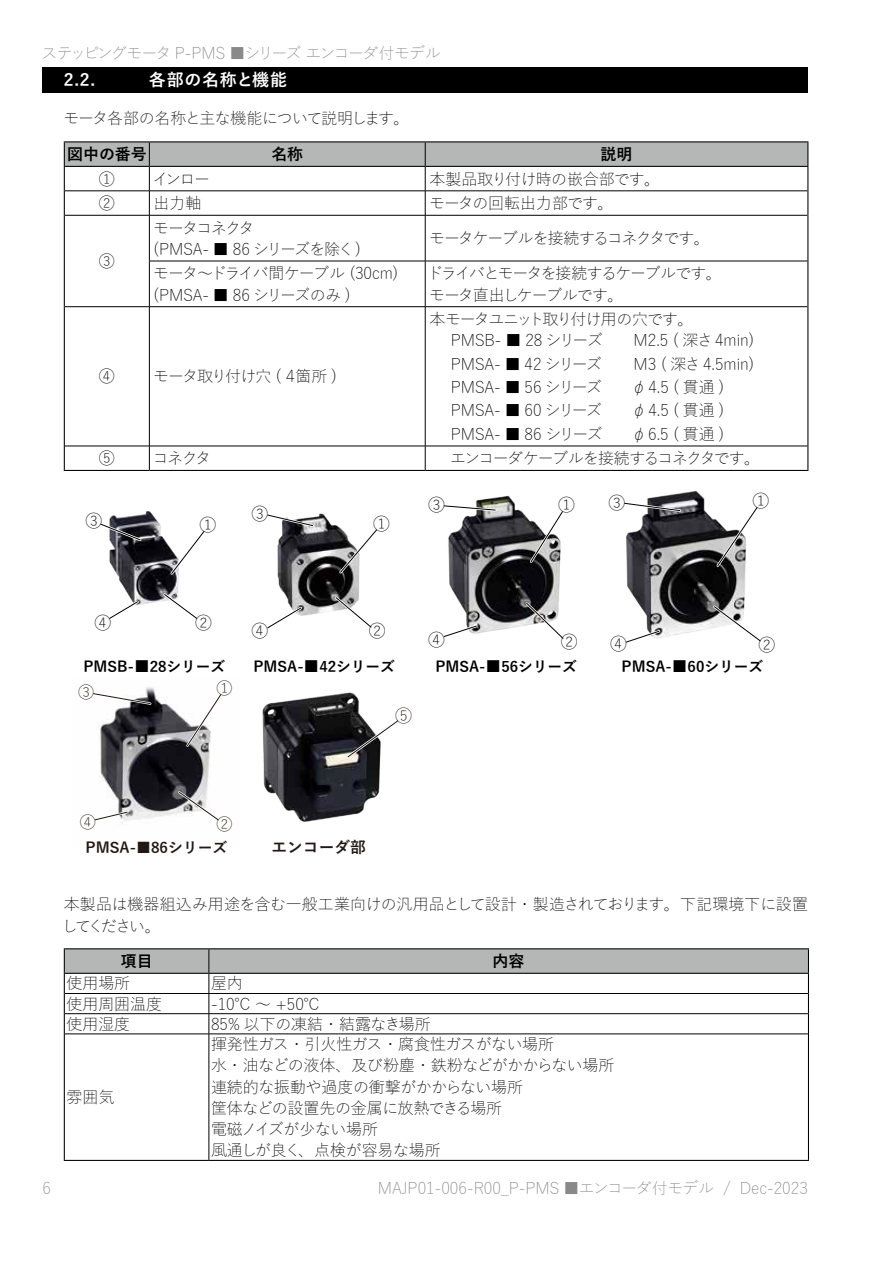
<style>
.page{position:relative;width:893px;height:1263px;background:#fff}
.page>*{position:absolute;margin:0;border:0;box-sizing:border-box;transform-origin:0 0}
.t1{font:700 16.95px "Yu Gothic";letter-spacing:.045em;color:#fff}
.t2{font:300 16.95px "Yu Gothic";color:#231815}
.t3{font:300 16.8px "Yu Gothic";color:#000}
.t4{font:300 15.9px/21.3px "Yu Gothic";letter-spacing:-.03em;color:#000}
.t5{font:300 15.9px/23.4px "Yu Gothic";color:#000}
.t6{font:300 15.9px/21.3px "Yu Gothic";letter-spacing:-.01em;color:#000}
.t7{font:300 15.9px/21.3px "Yu Gothic";letter-spacing:-.075em;color:#000}
.t8{font:300 15.9px/21.3px "Yu Gothic";letter-spacing:-.085em;color:#000}
.t9{font:300 15.9px/21.3px "Yu Gothic";letter-spacing:-.055em;color:#000}
.t10{font:300 15.9px "Yu Gothic";color:#898989}
.t11{font:300 15.9px "Yu Gothic";letter-spacing:-.095em;color:#898989}
.t12{font:300 15.9px "Yu Gothic";letter-spacing:-.06em;color:#000}
.t13{font:300 15.9px "Yu Gothic";letter-spacing:-.005em;color:#000}
.t14{font:700 15.9px "Yu Gothic";color:#000}
.t15{font:300 15.9px "Yu Gothic";letter-spacing:-.07em;color:#000}
.t16{font:300 15.9px "Yu Gothic";color:#231815}
.t17{font:300 15.9px "Yu Gothic";letter-spacing:-.02em;color:#898989}
.t18{font:700 15.75px "Yu Gothic";color:#231815}
.t19{font:700 14.7px "Yu Gothic";color:#000}
.t20{font:700 14.7px "Yu Gothic";color:#231815}
.s1{font-weight:500;font-size:15.75px}
.s2{font-weight:500;font-size:15px}
</style>
<div class="page">
<div style="left:43px;top:67px;width:765px;height:25px;background:#000"></div>
<hr style="left:64px;top:141px;width:85px;height:1px;background:#000">
<hr style="left:149px;top:141px;width:276px;height:1px;background:#000">
<hr style="left:425px;top:141px;width:383px;height:1px;background:#000">
<hr style="left:65px;top:215px;width:84px;height:1px;background:#000">
<hr style="left:149px;top:215px;width:276px;height:1px;background:#000">
<hr style="left:149px;top:215px;width:1px;height:46px;background:#000">
<hr style="left:425px;top:215px;width:382px;height:1px;background:#000">
<hr style="left:425px;top:215px;width:1px;height:46px;background:#000">
<hr style="left:149px;top:261px;width:276px;height:1px;background:#000">
<hr style="left:149px;top:261px;width:1px;height:45px;background:#000">
<hr style="left:425px;top:261px;width:382px;height:1px;background:#000">
<hr style="left:425px;top:261px;width:1px;height:45px;background:#000">
<hr style="left:65px;top:306px;width:84px;height:1px;background:#000">
<hr style="left:149px;top:306px;width:276px;height:1px;background:#000">
<hr style="left:149px;top:307px;width:1px;height:139px;background:#000">
<hr style="left:425px;top:306px;width:382px;height:1px;background:#000">
<hr style="left:425px;top:307px;width:1px;height:139px;background:#000">
<hr style="left:65px;top:446px;width:84px;height:1px;background:#000">
<hr style="left:149px;top:446px;width:276px;height:1px;background:#000">
<svg style="left:149px;top:446px;width:1px;height:24px"></svg>
<hr style="left:425px;top:446px;width:382px;height:1px;background:#000">
<svg style="left:425px;top:446px;width:1px;height:24px"></svg>
<svg style="left:64px;top:142px;width:744px;height:73px"></svg>
<hr style="left:64px;top:215px;width:1px;height:46px;background:#000">
<hr style="left:64px;top:261px;width:1px;height:46px;background:#000">
<hr style="left:807px;top:215px;width:1px;height:46px;background:#000">
<hr style="left:807px;top:261px;width:1px;height:46px;background:#000">
<hr style="left:64px;top:307px;width:1px;height:139px;background:#000">
<hr style="left:807px;top:307px;width:1px;height:139px;background:#000">
<svg style="left:64px;top:446px;width:1px;height:24px"></svg>
<svg style="left:807px;top:446px;width:1px;height:24px"></svg>
<hr style="left:64px;top:470px;width:85px;height:1px;background:#000">
<hr style="left:149px;top:470px;width:276px;height:1px;background:#000">
<hr style="left:425px;top:470px;width:383px;height:1px;background:#000">
<img style="left:626px;top:491px;width:120px;height:147px">
<img style="left:448px;top:495px;width:112px;height:138px">
<img style="left:277px;top:513px;width:82px;height:103px">
<img style="left:109px;top:511px;width:70px;height:94px">
<svg style="left:168px;top:528px;width:37px;height:49px"></svg>
<svg style="left:100px;top:521px;width:43px;height:22px"></svg>
<svg style="left:161px;top:591px;width:37px;height:28px"></svg>
<svg style="left:109px;top:598px;width:32px;height:21px"></svg>
<svg style="left:337px;top:526px;width:40px;height:50px"></svg>
<svg style="left:267px;top:604px;width:37px;height:25px"></svg>
<svg style="left:333px;top:594px;width:39px;height:34px"></svg>
<svg style="left:267px;top:513px;width:49px;height:16px"></svg>
<svg style="left:528px;top:508px;width:35px;height:57px"></svg>
<svg style="left:443px;top:623px;width:36px;height:14px"></svg>
<svg style="left:443px;top:503px;width:55px;height:10px"></svg>
<svg style="left:523px;top:600px;width:41px;height:39px"></svg>
<svg style="left:625px;top:628px;width:37px;height:15px"></svg>
<svg style="left:714px;top:504px;width:44px;height:65px"></svg>
<svg style="left:711px;top:603px;width:50px;height:39px"></svg>
<svg style="left:624px;top:500px;width:59px;height:13px"></svg>
<img style="left:98px;top:687px;width:112px;height:137px">
<svg style="left:94px;top:809px;width:36px;height:14px"></svg>
<svg style="left:184px;top:691px;width:38px;height:58px"></svg>
<svg style="left:176px;top:789px;width:43px;height:34px"></svg>
<svg style="left:93px;top:691px;width:60px;height:15px"></svg>
<img style="left:262px;top:692px;width:119px;height:130px">
<svg style="left:344px;top:717px;width:55px;height:43px"></svg>
<hr style="left:65px;top:1034px;width:144px;height:1px;background:#000">
<hr style="left:209px;top:1034px;width:599px;height:1px;background:#000">
<hr style="left:209px;top:1034px;width:1px;height:126px;background:#000">
<hr style="left:64px;top:948px;width:145px;height:1px;background:#000">
<hr style="left:209px;top:948px;width:600px;height:1px;background:#000">
<svg style="left:64px;top:949px;width:745px;height:85px"></svg>
<hr style="left:64px;top:1034px;width:1px;height:126px;background:#000">
<hr style="left:808px;top:1034px;width:1px;height:126px;background:#000">
<hr style="left:64px;top:1160px;width:145px;height:1px;background:#000">
<hr style="left:209px;top:1160px;width:600px;height:1px;background:#000">
<p class="t11" style="left:42px;top:38px;width:401px">ステッピングモータ P-PMS ■シリーズ エンコーダ付モデル</p>
<p class="t1" style="left:64px;top:70px;width:33px">2.2.</p>
<p class="t1" style="left:149px;top:70px;width:140px">各部の名称と機能</p>
<p class="t12" style="left:63px;top:103px;width:348px">モータ各部の名称と主な機能について説明します。</p>
<p class="t14" style="left:67px;top:145px;width:81px">図中の番号</p>
<p class="t14" style="left:271px;top:145px;width:33px">名称</p>
<p class="t14" style="left:600px;top:145px;width:33px">説明</p>
<p class="t4" style="left:99px;top:166px;width:17px">①</p>
<p class="t4" style="left:152px;top:166px;width:59px">インロー</p>
<p class="t4" style="left:429px;top:166px;width:232px">本製品取り付け時の嵌合部です。</p>
<p class="t4" style="left:99px;top:190px;width:17px">②</p>
<p class="t4" style="left:154px;top:190px;width:49px">出力軸</p>
<p class="t4" style="left:429px;top:190px;width:186px">モータの回転出力部です。</p>
<p class="t4" style="left:99px;top:248px;width:17px">③</p>
<p class="t8" style="left:153px;top:215px;width:209px">モータコネクタ<br>(PMSA- ■ 86 シリーズを除く)</p>
<p class="t7" style="left:429px;top:226px;width:282px">モータケーブルを接続するコネクタです。</p>
<p class="t4" style="left:153px;top:261px;width:247px">モータ～ドライバ間ケーブル (30cm) (PMSA- ■ 86 シリーズのみ )</p>
<p class="t7" style="left:427px;top:261px;width:296px">ドライバとモータを接続するケーブルです。モータ直出しケーブルです。</p>
<p class="t4" style="left:99px;top:364px;width:17px">④</p>
<p class="t15" style="left:153px;top:362px;width:185px">モータ取り付け穴 (４箇所 )</p>
<p class="t9" style="left:451px;top:306px;width:305px;text-indent:-21px">本モータユニット取り付け用の穴です。<br>PMSB- ■ 28 シリーズ　 M2.5 ( 深さ4min)</p>
<p class="t5" style="left:451px;top:350px;width:305px">PMSA- ■ 42 シリーズ　 M3 ( 深さ4.5min)<br>PMSA- ■ 56 シリーズ　　φ4.5 ( 貫通 )<br>PMSA- ■ 60 シリーズ　　φ4.5 ( 貫通 )<br>PMSA- ■ 86 シリーズ　 φ6.5 ( 貫通 )</p>
<p class="t4" style="left:99px;top:446px;width:17px">⑤</p>
<p class="t4" style="left:153px;top:446px;width:60px">コネクタ</p>
<p class="t8" style="left:450px;top:446px;width:311px">エンコーダケーブルを接続するコネクタです。</p>
<p class="t3" style="left:86px;top:505px;width:18px">③</p>
<p class="t3" style="left:94px;top:607px;width:18px">④</p>
<p class="t3" style="left:200px;top:509px;width:18px">①</p>
<p class="t3" style="left:195px;top:607px;width:18px">②</p>
<p class="t3" style="left:251px;top:498px;width:18px">③</p>
<p class="t3" style="left:251px;top:615px;width:18px">④</p>
<p class="t3" style="left:373px;top:508px;width:18px">①</p>
<p class="t3" style="left:369px;top:615px;width:18px">②</p>
<p class="t3" style="left:428px;top:489px;width:18px">③</p>
<p class="t3" style="left:428px;top:624px;width:18px">④</p>
<p class="t3" style="left:558px;top:489px;width:18px">①</p>
<p class="t3" style="left:608px;top:487px;width:18px">③</p>
<p class="t3" style="left:561px;top:627px;width:18px">②</p>
<p class="t3" style="left:610px;top:628px;width:18px">④</p>
<p class="t3" style="left:753px;top:485px;width:18px">①</p>
<p class="t3" style="left:759px;top:629px;width:18px">②</p>
<p class="t19" style="left:83px;top:658px;width:143px">PMSB-<span class="s1">■</span>28シリーズ</p>
<p class="t19" style="left:253px;top:658px;width:143px">PMSA-<span class="s1">■</span>42シリーズ</p>
<p class="t19" style="left:435px;top:658px;width:143px">PMSA-<span class="s1">■</span>56シリーズ</p>
<p class="t19" style="left:622px;top:658px;width:143px">PMSA-<span class="s1">■</span>60シリーズ</p>
<p class="t16" style="left:217px;top:673px;width:18px">①</p>
<p class="t16" style="left:78px;top:677px;width:18px">③</p>
<p class="t16" style="left:80px;top:807px;width:18px">④</p>
<p class="t16" style="left:217px;top:809px;width:18px">②</p>
<p class="t20" style="left:85px;top:839px;width:143px">PMSA-<span class="s2">■</span>86シリーズ</p>
<p class="t2" style="left:395px;top:700px;width:19px">⑤</p>
<p class="t18" style="left:271px;top:838px;width:96px">エンコーダ部</p>
<p class="t6" style="left:62px;top:892px;width:747px">本製品は機器組込み用途を含む一般工業向けの汎用品として設計・製造されております。下記環境下に設置してください。</p>
<p class="t14" style="left:121px;top:952px;width:33px">項目</p>
<p class="t14" style="left:493px;top:952px;width:33px">内容</p>
<p class="t4" style="left:66px;top:971px;width:65px">使用場所</p>
<p class="t4" style="left:211px;top:971px;width:33px">屋内</p>
<p class="t4" style="left:66px;top:991px;width:97px">使用周囲温度</p>
<p class="t4" style="left:211px;top:991px;width:110px">-10℃ 〜 +50℃</p>
<p class="t4" style="left:66px;top:1011px;width:65px">使用湿度</p>
<p class="t13" style="left:211px;top:1009px;width:221px">85% 以下の凍結・結露なき場所</p>
<p class="t4" style="left:66px;top:1084px;width:49px">雰囲気</p>
<p class="t17" style="left:43px;top:1173px;width:10px">6</p>
<p class="t4" style="left:211px;top:1031px;width:405px">揮発性ガス・引火性ガス・腐食性ガスがない場所<br>水・油などの液体、及び粉塵・鉄粉などがかからない場所連続的な振動や過度の衝撃がかからない場所<br>筐体などの設置先の金属に放熱できる場所<br>電磁ノイズが少ない場所<br>風通しが良く、点検が容易な場所</p>
<p class="t10" style="left:378px;top:1173px;width:432px">MAJP01-006-R00_P-PMS ■エンコーダ付モデル / Dec-2023</p>
</div>
